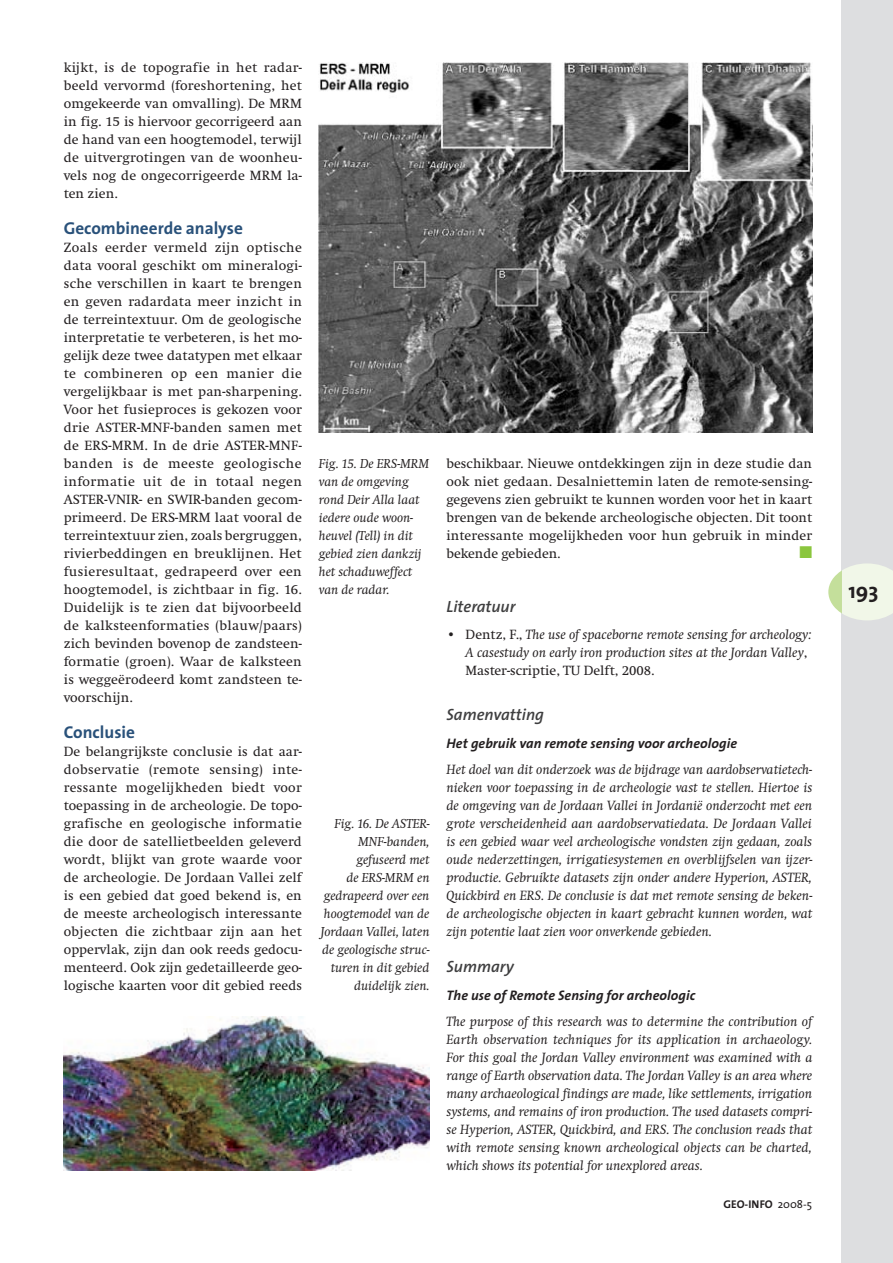
<style>
.page{position:relative;width:893px;height:1263px;background:#fff}
.page>*{position:absolute;margin:0;border:0;box-sizing:border-box;transform-origin:0 0}
.t1{font:700 21.75px "The Sans";color:#231f20}
.t2{font:700 17.25px "The Sans";color:#29517a}
.t3{font:italic 600 16.35px "The Sans";color:#3e3e3f}
.t4{font:13.8px/18px "Swift";letter-spacing:.005em;color:#231f20;text-align:justify}
.t5{font:italic 13.8px/18px "Swift";color:#231f20;text-align:justify}
.t6{font:italic 700 13.8px "The Sans";letter-spacing:.005em;color:#231f20}
.t7{font:italic 13.5px/18px "Swift";color:#231f20}
.t8{font:12.75px "Zapf Dingbats IT Cby BT";color:#8bc63e}
.t9{font:700 11.25px "The Sans";color:#231f20}
.s1{font-style:normal}
.s2{font-weight:400}
</style>
<div class="page">
<div style="left:842px;top:0;width:51px;height:1263px;background:#dddee0"></div>
<svg style="left:828px;top:563px;width:65px;height:57px"></svg>
<img style="left:319px;top:63px;width:493px;height:369px">
<img style="left:64px;top:1016px;width:365px;height:154px">
<p class="t4" style="left:64px;top:59px;width:240px">kijkt, is de topografie in het radar&shy;beeld vervormd (foreshortening, het omgekeerde van omvalling). De MRM in fig. 15 is hiervoor gecorrigeerd aan de hand van een hoogtemodel, terwijl de uitvergrotingen van de woonheu&shy;vels nog de ongecorrigeerde MRM la&shy;ten zien.</p>
<p class="t2" style="left:64px;top:214px;width:181px">Gecombineerde analyse</p>
<p class="t4" style="left:64px;top:239px;width:240px">Zoals eerder vermeld zijn optische data vooral geschikt om mineralogi&shy;sche verschillen in kaart te brengen en geven radardata meer inzicht in de terreintextuur. Om de geologische interpretatie te verbeteren, is het mo&shy;gelijk deze twee datatypen met elkaar te combineren op een manier die vergelijkbaar is met pan-sharpening.<br>Voor het fusieproces is gekozen voor drie ASTER-MNF-banden samen met de ERS-MRM. In de drie ASTER-MNF&shy;banden is de meeste geologische informatie uit de in totaal negen ASTER-VNIR- en SWIR-banden gecom&shy;primeerd. De ERS-MRM laat vooral de terreintextuur zien, zoals bergruggen, rivierbeddingen en breuklijnen. Het fusieresultaat, gedrapeerd over een hoogtemodel, is zichtbaar in fig. 16.<br>Duidelijk is te zien dat bijvoorbeeld de kalksteenformaties (blauw/paars) zich bevinden bovenop de zandsteen&shy;formatie (groen). Waar de kalksteen is weggeërodeerd komt zandsteen te&shy;voorschijn.</p>
<p class="t2" style="left:64px;top:718px;width:73px">Conclusie</p>
<p class="t4" style="left:64px;top:743px;width:240px">De belangrijkste conclusie is dat aar&shy;dobservatie (remote sensing) inte&shy;ressante mogelijkheden biedt voor toepassing in de archeologie. De topo&shy;grafische en geologische informatie die door de satellietbeelden geleverd wordt, blijkt van grote waarde voor de archeologie. De Jordaan Vallei zelf is een gebied dat goed bekend is, en de meeste archeologisch interessante objecten die zichtbaar zijn aan het oppervlak, zijn dan ook reeds gedocu&shy;menteerd. Ook zijn gedetailleerde geo&shy;logische kaarten voor dit gebied reeds</p>
<p class="t7" style="left:319px;top:455px;width:112px">Fig. 15. De ERS-MRM van de omgeving rond Deir Alla laat iedere oude woon&shy;heuvel (Tell) in dit gebied zien dankzij het schaduweffect van de radar.</p>
<p class="t7" style="left:321px;top:815px;width:110px;text-align:right">Fig. 16. De ASTER-<br>MNF-banden, gefuseerd met<br>de ERS-MRM en gedrapeerd over een hoogtemodel van de<br>Jordaan Vallei, laten de geologische struc&shy;turen in dit gebied duidelijk zien.</p>
<p class="t4" style="left:446px;top:455px;width:367px">beschikbaar. Nieuwe ontdekkingen zijn in deze studie dan ook niet gedaan. Desalniettemin laten de remote-sensing&shy;gegevens zien gebruikt te kunnen worden voor het in kaart brengen van de bekende archeologische objecten. Dit toont interessante mogelijkheden voor hun gebruik in minder bekende gebieden.</p>
<p class="t8" style="left:799px;top:546px;width:14px">■</p>
<p class="t3" style="left:446px;top:593px;width:70px">Literatuur</p>
<p class="t5" style="left:466px;top:625px;width:347px;text-align:left;text-indent:-19px"><span class="s1">• Dentz, F.,</span> The use of spaceborne remote sensing for archeology:<br>A casestudy on early iron production sites at the Jordan Valley<span class="s1">,<br>Master-scriptie, TU Delft, 2008.</span></p>
<p class="t3" style="left:446px;top:701px;width:99px">Samenvatting</p>
<p class="t6" style="left:446px;top:731px;width:292px">Het gebruik van remote sensing voor archeologie</p>
<p class="t5" style="left:446px;top:761px;width:367px">Het doel van dit onderzoek was de bijdrage van aardobservatietech&shy;nieken voor toepassing in de archeologie vast te stellen. Hiertoe is de omgeving van de Jordaan Vallei in Jordanië onderzocht met een grote verscheidenheid aan aardobservatiedata. De Jordaan Vallei is een gebied waar veel archeologische vondsten zijn gedaan, zoals oude nederzettingen, irrigatiesystemen en overblijfselen van ijzer&shy;productie. Gebruikte datasets zijn onder andere Hyperion, ASTER, Quickbird en ERS. De conclusie is dat met remote sensing de beken&shy;de archeologische objecten in kaart gebracht kunnen worden, wat zijn potentie laat zien voor onverkende gebieden.</p>
<p class="t3" style="left:446px;top:953px;width:69px">Summary</p>
<p class="t6" style="left:446px;top:983px;width:250px">The use of Remote Sensing for archeologic</p>
<p class="t5" style="left:446px;top:1013px;width:367px">The purpose of this research was to determine the contribution of Earth observation techniques for its application in archaeology.<br>For this goal the Jordan Valley environment was examined with a range of Earth observation data. The Jordan Valley is an area where many archaeological findings are made, like settlements, irrigation systems, and remains of iron production. The used datasets compri&shy;se Hyperion, ASTER, Quickbird, and ERS. The conclusion reads that with remote sensing known archeological objects can be charted, which shows its potential for unexplored areas.</p>
<p class="t9" style="left:723px;top:1195px;width:90px">GEO-INFO <span class="s2">2008-5</span></p>
<h1 class="t1" style="left:848px;top:573px;width:32px">193</h1>
</div>
